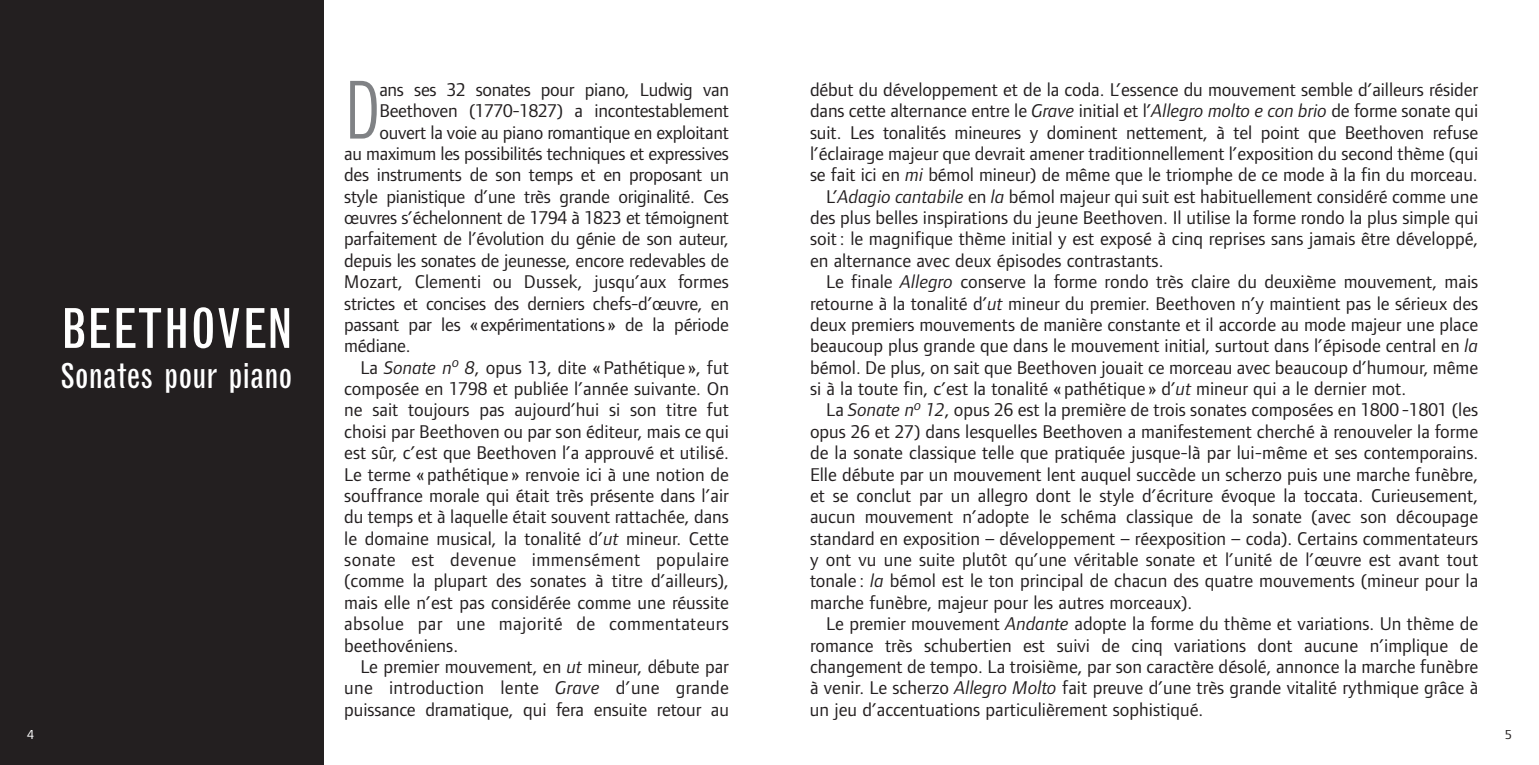
<style>
.page{position:relative;width:1539px;height:765px;background:#fff}
.page>*{position:absolute;margin:0;border:0;box-sizing:border-box;transform-origin:0 0}
.t1{font:300 condensed 77.85px "Grotesque";color:#808285}
.t2{font:condensed 54px "Grotesque";letter-spacing:.005em;color:#fff}
.t3{font:condensed 33.75px "Grotesque";color:#fff}
.t4{font:19.12px "Foundry Form Sans";color:#231f20}
.t5{font:19.12px "Foundry Form Sans";letter-spacing:.02em;color:#231f20}
.t6{font:13.5px "Foundry Form Sans";color:#fff}
.t7{font:13.5px "Foundry Form Sans";color:#231f20}
.s1{font-style:italic}
</style>
<div class="page">
<div style="left:0;top:0;width:324px;height:765px;background:#231f20"></div>
<h2 class="t2" style="left:61px;top:308px;width:233px">BEETHOVEN</h2>
<h3 class="t3" style="left:61px;top:364px;width:233px">Sonates pour piano</h3>
<h1 class="t1" style="left:344px;top:81px;width:38px">D</h1>
<p class="t4" style="left:379px;top:82px;width:351px">ans ses 32 sonates pour piano, Ludwig van</p>
<p class="t4" style="left:379px;top:104px;width:351px">Beethoven (1770-1827) a incontestablement</p>
<p class="t4" style="left:379px;top:125px;width:351px">ouvert la voie au piano romantique en exploitant</p>
<p class="t4" style="left:344px;top:146px;width:386px">au maximum les possibilités techniques et expressives</p>
<p class="t4" style="left:344px;top:168px;width:386px">des instruments de son temps et en proposant un</p>
<p class="t4" style="left:344px;top:189px;width:386px">style pianistique d’une très grande originalité. Ces</p>
<p class="t4" style="left:344px;top:211px;width:386px">œuvres s’échelonnent de 1794 à 1823 et témoignent</p>
<p class="t4" style="left:344px;top:232px;width:386px">parfaitement de l’évolution du génie de son auteur,</p>
<p class="t4" style="left:344px;top:253px;width:386px">depuis les sonates de jeunesse, encore redevables de</p>
<p class="t4" style="left:344px;top:275px;width:386px">Mozart, Clementi ou Dussek, jusqu’aux formes</p>
<p class="t4" style="left:344px;top:296px;width:386px">strictes et concises des derniers chefs-d’œuvre, en</p>
<p class="t4" style="left:344px;top:317px;width:386px">passant par les « expérimentations » de la période</p>
<p class="t4" style="left:344px;top:339px;width:68px">médiane.</p>
<p class="t4" style="left:360px;top:360px;width:370px">La <span class="s1">Sonate n</span><sup>o</sup> <span class="s1">8</span>, opus 13, dite « Pathétique », fut</p>
<p class="t4" style="left:344px;top:382px;width:386px">composée en 1798 et publiée l’année suivante. On</p>
<p class="t4" style="left:344px;top:403px;width:386px">ne sait toujours pas aujourd’hui si son titre fut</p>
<p class="t4" style="left:344px;top:424px;width:386px">choisi par Beethoven ou par son éditeur, mais ce qui</p>
<p class="t4" style="left:344px;top:446px;width:386px">est sûr, c’est que Beethoven l’a approuvé et utilisé.</p>
<p class="t4" style="left:344px;top:467px;width:386px">Le terme « pathétique » renvoie ici à une notion de</p>
<p class="t4" style="left:344px;top:488px;width:386px">souffrance morale qui était très présente dans l’air</p>
<p class="t4" style="left:344px;top:510px;width:386px">du temps et à laquelle était souvent rattachée, dans</p>
<p class="t4" style="left:344px;top:531px;width:386px">le domaine musical, la tonalité d’<span class="s1">ut</span> mineur. Cette</p>
<p class="t5" style="left:344px;top:553px;width:386px">sonate est devenue immensément populaire</p>
<p class="t4" style="left:344px;top:574px;width:386px">(comme la plupart des sonates à titre d’ailleurs),</p>
<p class="t4" style="left:344px;top:595px;width:386px">mais elle n’est pas considérée comme une réussite</p>
<p class="t5" style="left:344px;top:617px;width:386px">absolue par une majorité de commentateurs</p>
<p class="t4" style="left:344px;top:638px;width:115px">beethovéniens.</p>
<p class="t4" style="left:360px;top:659px;width:370px">Le premier mouvement, en <span class="s1">ut</span> mineur, débute par</p>
<p class="t4" style="left:344px;top:681px;width:386px">une introduction lente <span class="s1">Grave</span> d’une grande</p>
<p class="t4" style="left:344px;top:702px;width:386px">puissance dramatique, qui fera ensuite retour au</p>
<p class="t4" style="left:810px;top:82px;width:670px">début du développement et de la coda. L’essence du mouvement semble d’ailleurs résider</p>
<p class="t4" style="left:810px;top:104px;width:670px">dans cette alternance entre le <span class="s1">Grave</span> initial et l’<span class="s1">Allegro molto e con brio</span> de forme sonate qui</p>
<p class="t4" style="left:810px;top:125px;width:670px">suit. Les tonalités mineures y dominent nettement, à tel point que Beethoven refuse</p>
<p class="t4" style="left:810px;top:146px;width:670px">l’éclairage majeur que devrait amener traditionnellement l’exposition du second thème (qui</p>
<p class="t4" style="left:810px;top:168px;width:669px">se fait ici en <span class="s1">mi</span> bémol mineur) de même que le triomphe de ce mode à la fin du morceau.</p>
<p class="t4" style="left:826px;top:189px;width:654px">L’<span class="s1">Adagio cantabile</span> en <span class="s1">la</span> bémol majeur qui suit est habituellement considéré comme une</p>
<p class="t4" style="left:810px;top:211px;width:670px">des plus belles inspirations du jeune Beethoven. Il utilise la forme rondo la plus simple qui</p>
<p class="t4" style="left:810px;top:232px;width:670px">soit : le magnifique thème initial y est exposé à cinq reprises sans jamais être développé,</p>
<p class="t4" style="left:810px;top:253px;width:355px">en alternance avec deux épisodes contrastants.</p>
<p class="t4" style="left:826px;top:275px;width:654px">Le finale <span class="s1">Allegro</span> conserve la forme rondo très claire du deuxième mouvement, mais</p>
<p class="t4" style="left:810px;top:296px;width:670px">retourne à la tonalité d’<span class="s1">ut</span> mineur du premier. Beethoven n’y maintient pas le sérieux des</p>
<p class="t4" style="left:810px;top:317px;width:670px">deux premiers mouvements de manière constante et il accorde au mode majeur une place</p>
<p class="t4" style="left:810px;top:339px;width:670px">beaucoup plus grande que dans le mouvement initial, surtout dans l’épisode central en <span class="s1">la</span></p>
<p class="t4" style="left:810px;top:360px;width:670px">bémol. De plus, on sait que Beethoven jouait ce morceau avec beaucoup d’humour, même</p>
<p class="t4" style="left:810px;top:382px;width:598px">si à la toute fin, c’est la tonalité « pathétique » d’<span class="s1">ut</span> mineur qui a le dernier mot.</p>
<p class="t4" style="left:826px;top:403px;width:654px">La <span class="s1">Sonate n</span><sup>o</sup> <span class="s1">12</span>, opus 26 est la première de trois sonates composées en 1800 -1801 (les</p>
<p class="t4" style="left:810px;top:424px;width:670px">opus 26 et 27) dans lesquelles Beethoven a manifestement cherché à renouveler la forme</p>
<p class="t4" style="left:810px;top:446px;width:670px">de la sonate classique telle que pratiquée jusque-là par lui-même et ses contemporains.</p>
<p class="t4" style="left:810px;top:467px;width:670px">Elle débute par un mouvement lent auquel succède un scherzo puis une marche funèbre,</p>
<p class="t4" style="left:810px;top:488px;width:670px">et se conclut par un allegro dont le style d’écriture évoque la toccata. Curieusement,</p>
<p class="t4" style="left:810px;top:510px;width:670px">aucun mouvement n’adopte le schéma classique de la sonate (avec son découpage</p>
<p class="t4" style="left:810px;top:531px;width:670px">standard en exposition – développement – réexposition – coda). Certains commentateurs</p>
<p class="t4" style="left:810px;top:553px;width:670px">y ont vu une suite plutôt qu’une véritable sonate et l’unité de l’œuvre est avant tout</p>
<p class="t4" style="left:810px;top:574px;width:670px">tonale : <span class="s1">la</span> bémol est le ton principal de chacun des quatre mouvements (mineur pour la</p>
<p class="t4" style="left:810px;top:595px;width:384px">marche funèbre, majeur pour les autres morceaux).</p>
<p class="t4" style="left:826px;top:617px;width:654px">Le premier mouvement <span class="s1">Andante</span> adopte la forme du thème et variations. Un thème de</p>
<p class="t4" style="left:810px;top:638px;width:670px">romance très schubertien est suivi de cinq variations dont aucune n’implique de</p>
<p class="t4" style="left:810px;top:659px;width:670px">changement de tempo. La troisième, par son caractère désolé, annonce la marche funèbre</p>
<p class="t4" style="left:810px;top:681px;width:670px">à venir. Le scherzo <span class="s1">Allegro Molto</span> fait preuve d’une très grande vitalité rythmique grâce à</p>
<p class="t4" style="left:810px;top:702px;width:395px">un jeu d’accentuations particulièrement sophistiqué.</p>
<p class="t6" style="left:27px;top:730px;width:8px">4</p>
<p class="t7" style="left:1505px;top:730px;width:8px">5</p>
</div>
